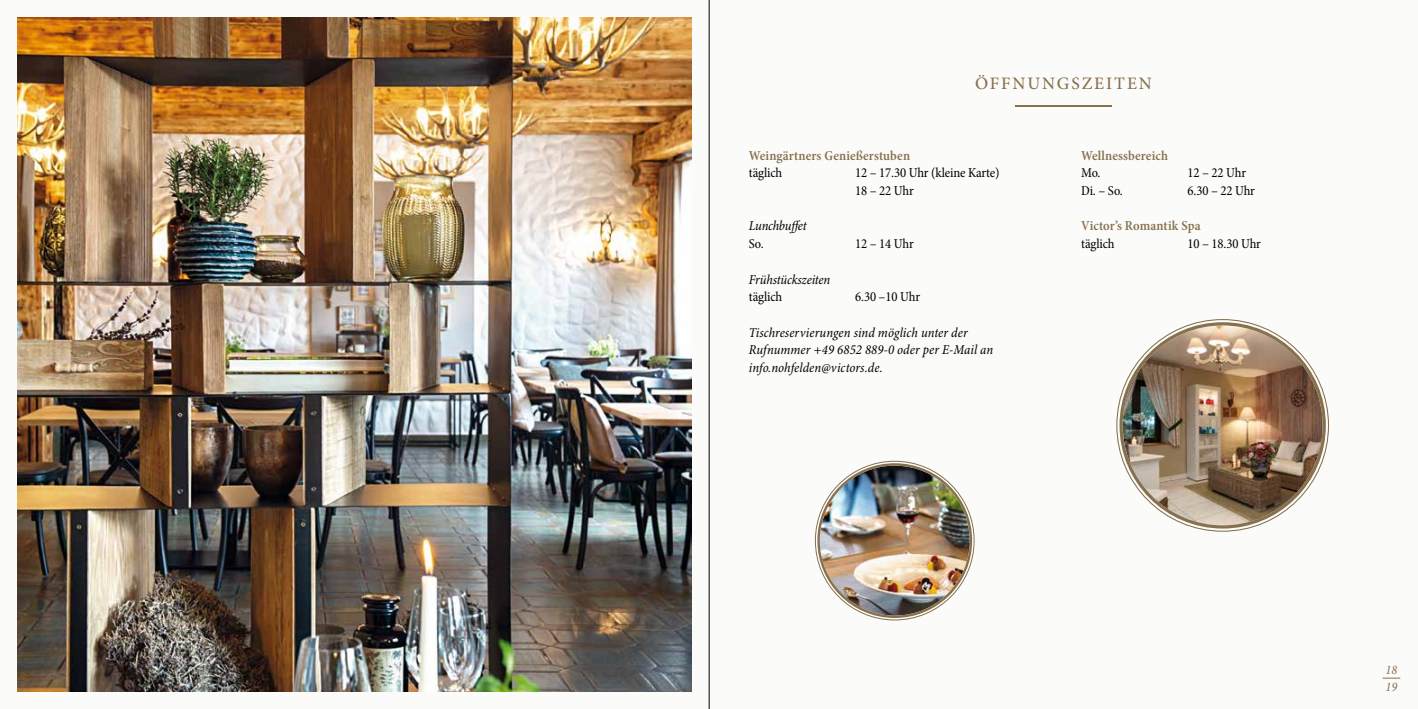
<style>
.page{position:relative;width:1418px;height:709px;background:#fff}
.page>*{position:absolute;margin:0;border:0;box-sizing:border-box;transform-origin:0 0}
.t1{font:500 17.5px "Minion Pro";letter-spacing:.11em;color:#86704d}
.t2{font:italic condensed 13.75px/17.8px "Minion Pro";color:#000}
.t3{font:condensed 13.75px/17.8px "Minion Pro";letter-spacing:-.01em;color:#000}
.t4{font:600 condensed 13.75px "Minion Pro";letter-spacing:.01em;color:#86704d}
.t5{font:italic condensed 13.75px "Minion Pro";letter-spacing:-.02em;color:#000}
.t6{font:italic condensed 13.12px/17.8px "Minion Pro";color:#86704d}
</style>
<div class="page">
<div style="left:0;top:0;width:1417px;height:709px;background:#fbfbfa"></div>
<hr style="left:1015px;top:105px;width:96px;height:1px;background:#86704d">
<img style="left:18px;top:18px;width:673px;height:673px">
<img style="left:1122px;top:325px;width:200px;height:200px;border-radius:100px">
<img style="left:819px;top:465px;width:150px;height:150px;border-radius:75px">
<hr style="left:709px;top:0;width:1px;height:709px;background:#000">
<svg style="left:1382px;top:678px;width:18px;height:1px"></svg>
<p class="t1" style="left:975px;top:71px;width:178px">ÖFFNUNGSZEITEN</p>
<p class="t4" style="left:749px;top:146px;width:163px">Weingärtners Genießerstuben</p>
<p class="t3" style="left:749px;top:164px;width:35px">täglich</p>
<p class="t3" style="left:855px;top:164px;width:146px">12 – 17.30 Uhr (kleine Karte)<br>18 – 22 Uhr</p>
<p class="t5" style="left:749px;top:217px;width:59px">Lunchbuffet</p>
<p class="t3" style="left:749px;top:235px;width:16px">So.</p>
<p class="t3" style="left:855px;top:235px;width:60px">12 – 14 Uhr</p>
<p class="t2" style="left:749px;top:270px;width:83px">Frühstückszeiten</p>
<p class="t3" style="left:749px;top:288px;width:35px">täglich</p>
<p class="t3" style="left:855px;top:288px;width:66px">6.30 –10 Uhr</p>
<p class="t2" style="left:749px;top:323px;width:246px">Tischreservierungen sind möglich unter der<br>Rufnummer +49 6852 889-0 oder per E-Mail an info.nohfelden@victors.de.</p>
<p class="t4" style="left:1081px;top:146px;width:88px">Wellnessbereich</p>
<p class="t3" style="left:1081px;top:164px;width:21px">Mo.</p>
<p class="t3" style="left:1187px;top:164px;width:60px">12 – 22 Uhr</p>
<p class="t3" style="left:1081px;top:182px;width:43px">Di. – So.</p>
<p class="t3" style="left:1187px;top:182px;width:69px">6.30 – 22 Uhr</p>
<p class="t4" style="left:1081px;top:217px;width:121px">Victor’s Romantik Spa</p>
<p class="t3" style="left:1081px;top:235px;width:35px">täglich</p>
<p class="t3" style="left:1187px;top:235px;width:75px">10 – 18.30 Uhr</p>
<p class="t6" style="left:1385px;top:660px;width:13px">18<br>19</p>
</div>
